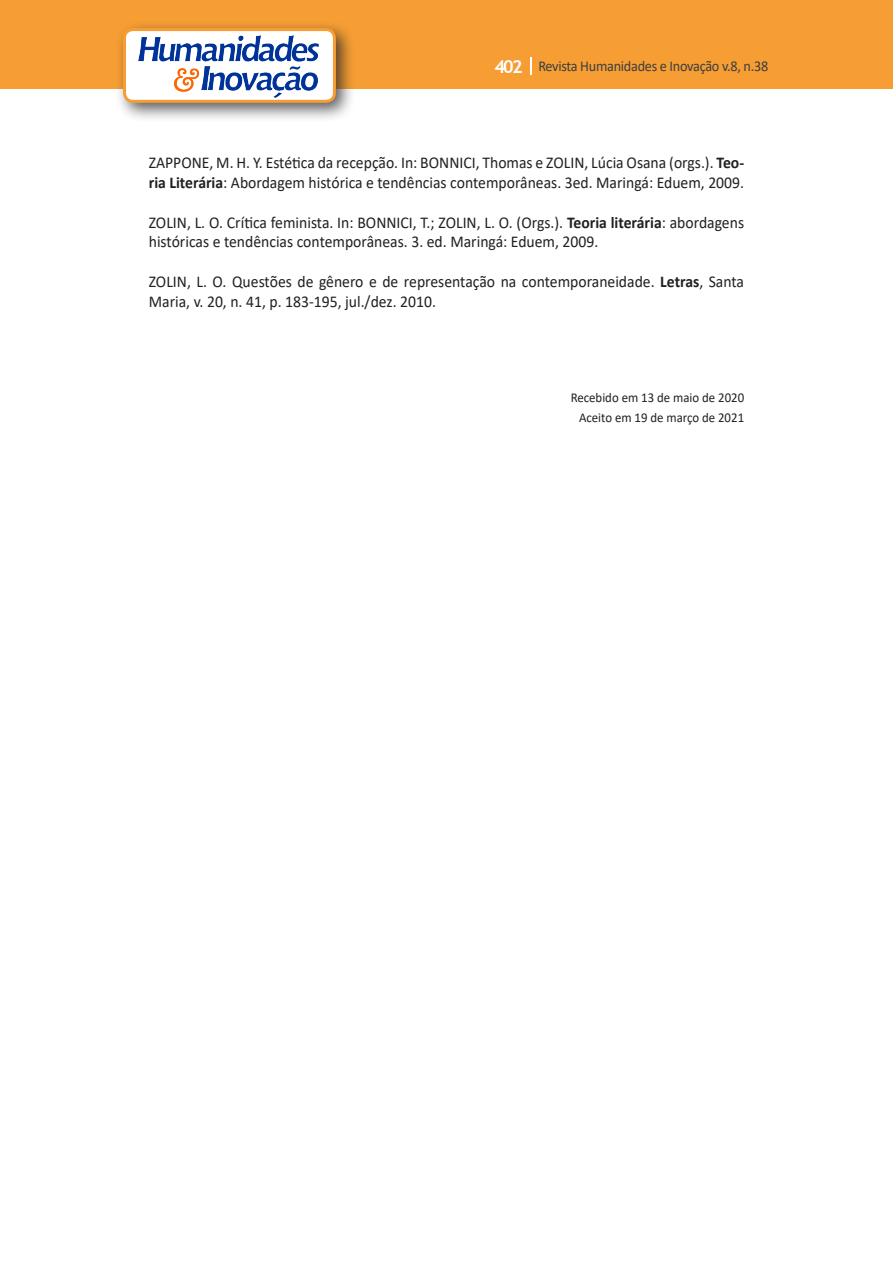
<style>
.page{position:relative;width:893px;height:1263px;background:#fff}
.page>*{position:absolute;margin:0;border:0;box-sizing:border-box;transform-origin:0 0}
.Texto{font:16.5px/19.8px "Calibri";color:#231f20;scale:.95 1}
.t1{font:15px "Calibri";letter-spacing:-.02em;color:#3e3e3f;scale:.95 1}
.Texto-2{font:13.5px "Calibri";color:#231f20;scale:.95 1}
.s1{font-family:"Trebuchet MS";font-weight:700;font-size:18px;color:#fff}
.s2{font-weight:700}
</style>
<div class="page">
<div style="left:0;top:0;width:893px;height:88px;background:#f69e34"></div>
<svg style="left:530px;top:57px;width:2px;height:18px"></svg>
<div style="left:115px;top:20px;width:241px;height:103px;background:#231f20;opacity:.75"></div>
<div style="left:125px;top:30px;width:209px;height:71px;background:#fff;border-radius:9px"></div>
<img style="left:138px;top:35px;width:181px;height:62px">
<div style="left:123px;top:28px;width:213px;height:75px;border:3px solid #f69e34;border-radius:9px"></div>
<p class="t1" style="left:495px;top:56px;width:290px"><span class="s1">402</span> Revista Humanidades e Inovação v.8, n.38</p>
<p class="Texto" style="left:149px;top:152px;width:628px">ZAPPONE, M. H. Y. Estética da recepção. In: BONNICI, Thomas e ZOLIN, Lúcia Osana (orgs.). <span class="s2">Teo&shy;ria Literária</span>: Abordagem histórica e tendências contemporâneas. 3ed. Maringá: Eduem, 2009.</p>
<p class="Texto" style="left:149px;top:212px;width:628px">ZOLIN, L. O. Crítica feminista. In: BONNICI, T.; ZOLIN, L. O. (Orgs.). <span class="s2">Teoria literária</span>: abordagens históricas e tendências contemporâneas. 3. ed. Maringá: Eduem, 2009.</p>
<p class="Texto" style="left:149px;top:271px;width:628px">ZOLIN, L. O. Questões de gênero e de representação na contemporaneidade. <span class="s2">Letras</span>, Santa<br>Maria, v. 20, n. 41, p. 183-195, jul./dez. 2010.</p>
<p class="Texto-2" style="left:571px;top:388px;width:184px">Recebido em 13 de maio de 2020</p>
<p class="Texto-2" style="left:579px;top:408px;width:175px">Aceito em 19 de março de 2021</p>
</div>
